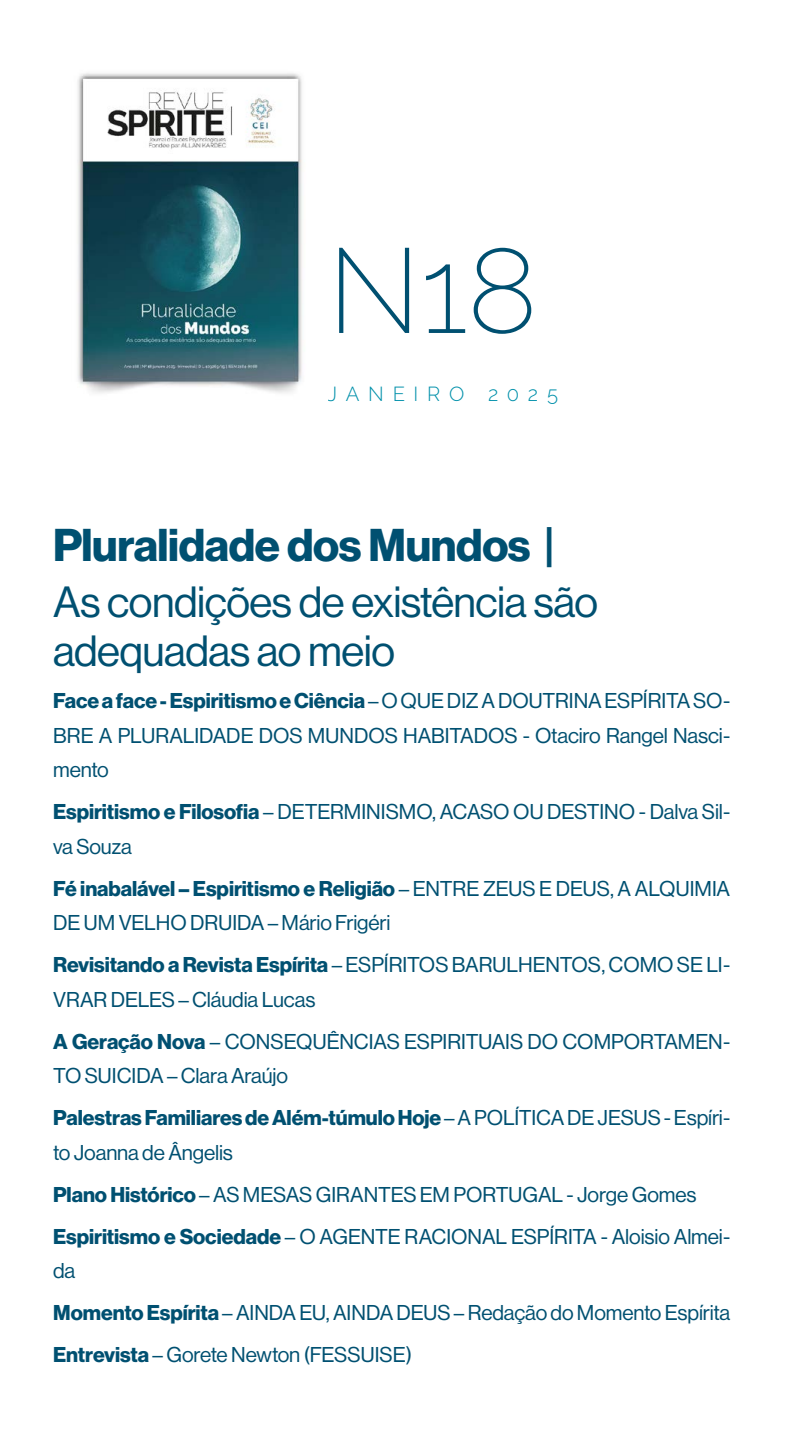
<style>
.page{position:relative;width:810px;height:1440px;background:#fff}
.page>*{position:absolute;margin:0;border:0;box-sizing:border-box;transform-origin:0 0}
.t1{font:200 120px "Raleway";color:#005071}
.t2{font:45px "N Haas Grotesk DS Pro 75 Bd";letter-spacing:-.01em;color:#005071}
.t3{font:42.75px/49.2px "N Haas Grotesk DS Pro 55 Rg";letter-spacing:-.015em;color:#005071}
.t4{font:21px/42px "N Haas Grotesk DS Pro 55 Rg";letter-spacing:-.005em;color:#005071}
.t5{font:21px "N Haas Grotesk DS Pro 75 Bd";color:#005071}
.t6{font:300 20.25px "Raleway";letter-spacing:.435em;color:#0090aa}
.s1{font-family:"N Haas Grotesk DS Pro 55 Rg"}
.s2{font-family:"N Haas Grotesk DS Pro 75 Bd"}
</style>
<div class="page">
<img style="left:77px;top:73px;width:225px;height:320px">
<h1 class="t1" style="left:328px;top:220px;width:211px">N18</h1>
<p class="t6" style="left:328px;top:382px;width:232px">JANEIRO 2025</p>
<h2 class="t2" style="left:53px;top:519px;width:503px">Pluralidade dos Mundos |</h2>
<h3 class="t3" style="left:53px;top:578px;width:546px">As condições de existência são adequadas ao meio</h3>
<p class="t5" style="left:53px;top:689px;width:679px">Face a face - Espiritismo e Ciência <span class="s1">– O QUE DIZ A DOUTRINA ESPÍRITA SO-</span></p>
<p class="t4" style="left:53px;top:718px;width:679px;line-height:34.5px">BRE A PLURALIDADE DOS MUNDOS HABITADOS - Otaciro Rangel Nasci&shy;mento</p>
<p class="t4" style="left:53px;top:795px;width:679px;line-height:34.5px"><span class="s2">Espiritismo e Filosofia</span> – DETERMINISMO, ACASO OU DESTINO - Dalva Sil&shy;va Souza</p>
<p class="t5" style="left:53px;top:876px;width:679px">Fé inabalável – Espiritismo e Religião <span class="s1">– ENTRE ZEUS E DEUS, A ALQUIMIA</span></p>
<p class="t4" style="left:53px;top:902px;width:679px">DE UM VELHO DRUIDA – Mário Frigéri<br><span class="s2">Revisitando a Revista Espírita</span> – ESPÍRITOS BARULHENTOS, COMO SE LI-</p>
<p class="t4" style="left:53px;top:979px;width:679px">VRAR DELES – Cláudia Lucas<br><span class="s2">A Geração Nova</span> – CONSEQUÊNCIAS ESPIRITUAIS DO COMPORTAMEN-</p>
<p class="t4" style="left:53px;top:1055px;width:236px">TO SUICIDA – Clara Araújo</p>
<p class="t5" style="left:53px;top:1106px;width:679px">Palestras Familiares de Além-túmulo Hoje <span class="s1">– A POLÍTICA DE JESUS - Espíri-</span></p>
<p class="t4" style="left:53px;top:1132px;width:679px">to Joanna de Ângelis<br><span class="s2">Plano Histórico</span> – AS MESAS GIRANTES EM PORTUGAL - Jorge Gomes<br><span class="s2">Espiritismo e Sociedade</span> – O AGENTE RACIONAL ESPÍRITA - Aloisio Almei-</p>
<p class="t4" style="left:53px;top:1250px;width:679px">da<br><span class="s2">Momento Espírita</span> – AINDA EU, AINDA DEUS – Redação do Momento Espírita<br><span class="s2">Entrevista</span> – Gorete Newton (FESSUISE)</p>
</div>
